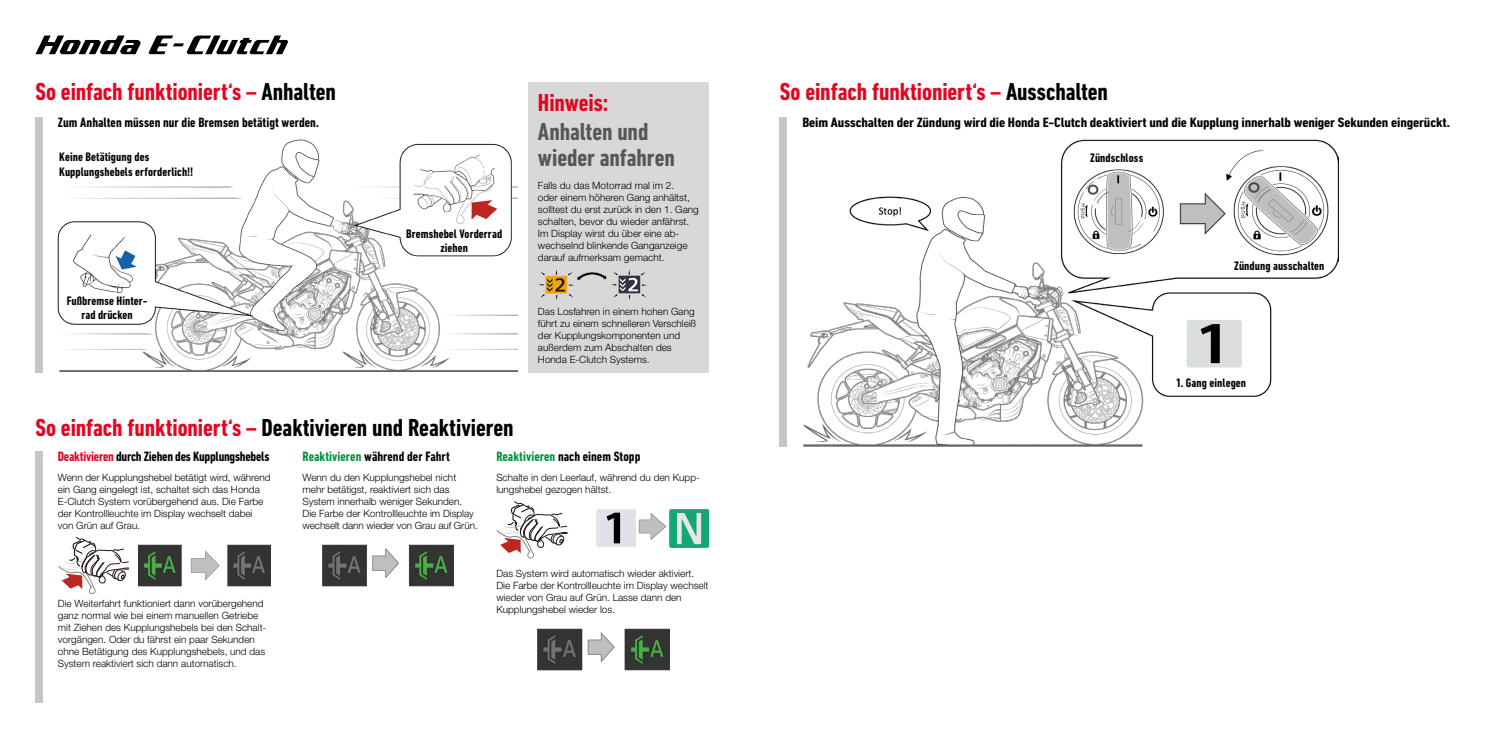
<style>
.page{position:relative;width:1489px;height:745px;background:#fff}
.page>*{position:absolute;margin:0;border:0;box-sizing:border-box;transform-origin:0 0}
.t1{font:700 condensed 25px "DIN Next LT Pro";letter-spacing:-.005em;color:#e40521}
.t2{font:700 condensed 25px "DIN Next LT Pro";letter-spacing:-.005em;color:#000}
.t3{font:700 condensed 25px/25.5px "DIN Next LT Pro";letter-spacing:-.005em;color:#575756}
.t4{font:700 condensed 13.75px "DIN Next LT Pro";letter-spacing:-.005em;color:#000}
.t5{font:700 condensed 13.75px "DIN Next LT Pro";letter-spacing:-.005em;color:#000;scale:1.13 1}
.t6{font:700 condensed 12.5px/13.8px "DIN Next LT Pro";letter-spacing:.005em;color:#000;text-align:center}
.t7{font:300 10px/12px "Helvetica Neue LT Std";color:#000}
.s1{color:#000}
.s2{color:#e40521}
.s3{color:#009240}
</style>
<div class="page">
<svg style="left:35px;top:35px;width:106px;height:19px"></svg>
<svg style="left:148px;top:35px;width:140px;height:19px"></svg>
<div style="left:780px;top:117px;width:7px;height:329px;background:#c6c6c6"></div>
<img style="left:803px;top:140px;width:534px;height:306px">
<img style="left:58px;top:140px;width:459px;height:231px">
<div style="left:528px;top:82px;width:181px;height:290px;background:#d8d8d8"></div>
<svg style="left:538px;top:269px;width:109px;height:31px"></svg>
<div style="left:35px;top:117px;width:8px;height:255px;background:#c6c6c6"></div>
<img style="left:139px;top:544px;width:131px;height:41px">
<img style="left:322px;top:544px;width:132px;height:42px">
<img style="left:538px;top:628px;width:132px;height:42px">
<img style="left:596px;top:509px;width:113px;height:38px">
<svg style="left:496px;top:501px;width:71px;height:56px"></svg>
<svg style="left:58px;top:537px;width:71px;height:56px"></svg>
<div style="left:35px;top:450px;width:8px;height:252px;background:#c6c6c6"></div>
<h1 class="t1" style="left:35px;top:78px;width:302px">So einfach funktioniert‘s – <span class="s1">Anhalten</span></h1>
<h2 class="t4" style="left:58px;top:115px;width:262px">Zum Anhalten müssen nur die Bremsen betätigt werden.</h2>
<h2 class="t5" style="left:802px;top:115px;width:574px">Beim Ausschalten der Zündung wird die Honda E-Clutch deaktiviert und die Kupplung innerhalb weniger Sekunden eingerückt.</h2>
<p class="t6" style="left:1090px;top:151px;width:55px">Zündschloss</p>
<h1 class="t1" style="left:780px;top:78px;width:330px">So einfach funktioniert‘s – <span class="s1">Ausschalten</span></h1>
<h1 class="t1" style="left:538px;top:88px;width:72px">Hinweis:</h1>
<h1 class="t3" style="left:538px;top:119px;width:138px">Anhalten und wieder anfahren</h1>
<p class="t7" style="left:538px;top:179px;width:162px">Falls du das Motorrad mal im 2.<br>oder einem höheren Gang anhältst, solltest du erst zurück in den 1. Gang schalten, bevor du wieder anfährst.<br>Im Display wirst du über eine ab&shy;wechselnd blinkende Ganganzeige darauf aufmerksam gemacht.</p>
<p class="t6" style="left:59px;top:149px;width:135px;line-height:15px;text-align:left">Keine Betätigung des<br>Kupplungshebels erforderlich!!</p>
<p class="t6" style="left:406px;top:226px;width:97px">Bremshebel Vorderrad ziehen</p>
<p class="t6" style="left:1233px;top:259px;width:92px">Zündung ausschalten</p>
<p class="t6" style="left:67px;top:293px;width:82px">Fußbremse Hinter&shy;rad drücken</p>
<p class="t7" style="left:538px;top:305px;width:160px">Das Losfahren in einem hohen Gang führt zu einem schnelleren Verschleiß der Kupplungskomponenten und außerdem zum Abschalten des<br>Honda E-Clutch Systems.</p>
<h1 class="t2" style="left:35px;top:413px;width:480px"><span class="s2">So einfach funktioniert‘s –</span> Deaktivieren und Reaktivieren</h1>
<h2 class="t4" style="left:302px;top:448px;width:149px"><span class="s3">Reaktivieren</span> während der Fahrt</h2>
<h2 class="t4" style="left:496px;top:448px;width:145px"><span class="s3">Reaktivieren</span> nach einem Stopp</h2>
<p class="t7" style="left:302px;top:471px;width:177px">Wenn du den Kupplungshebel nicht mehr betätigst, reaktiviert sich das System innerhalb weniger Sekunden.<br>Die Farbe der Kontrollleuchte im Display wechselt dann wieder von Grau auf Grün.</p>
<p class="t7" style="left:496px;top:471px;width:205px">Schalte in den Leerlauf, während du den Kupp&shy;lungshebel gezogen hältst.</p>
<h2 class="t4" style="left:58px;top:448px;width:213px"><span class="s2">Deaktivieren</span> durch Ziehen des Kupplungshebels</h2>
<p class="t7" style="left:58px;top:471px;width:214px">Wenn der Kupplungshebel betätigt wird, während ein Gang eingelegt ist, schaltet sich das Honda E-Clutch System vorübergehend aus. Die Farbe der Kontrollleuchte im Display wechselt dabei<br>von Grün auf Grau.</p>
<p class="t7" style="left:58px;top:596px;width:210px">Die Weiterfahrt funktioniert dann vorübergehend ganz normal wie bei einem manuellen Getriebe mit Ziehen des Kupplungshebels bei den Schalt&shy;vorgängen. Oder du fährst ein paar Sekunden ohne Betätigung des Kupplungshebels, und das System reaktiviert sich dann automatisch.</p>
<p class="t7" style="left:496px;top:567px;width:214px">Das System wird automatisch wieder aktiviert.<br>Die Farbe der Kontrollleuchte im Display wechselt wieder von Grau auf Grün. Lasse dann den Kupplungshebel wieder los.</p>
<p class="t6" style="left:1176px;top:376px;width:71px">1. Gang einlegen</p>
</div>
